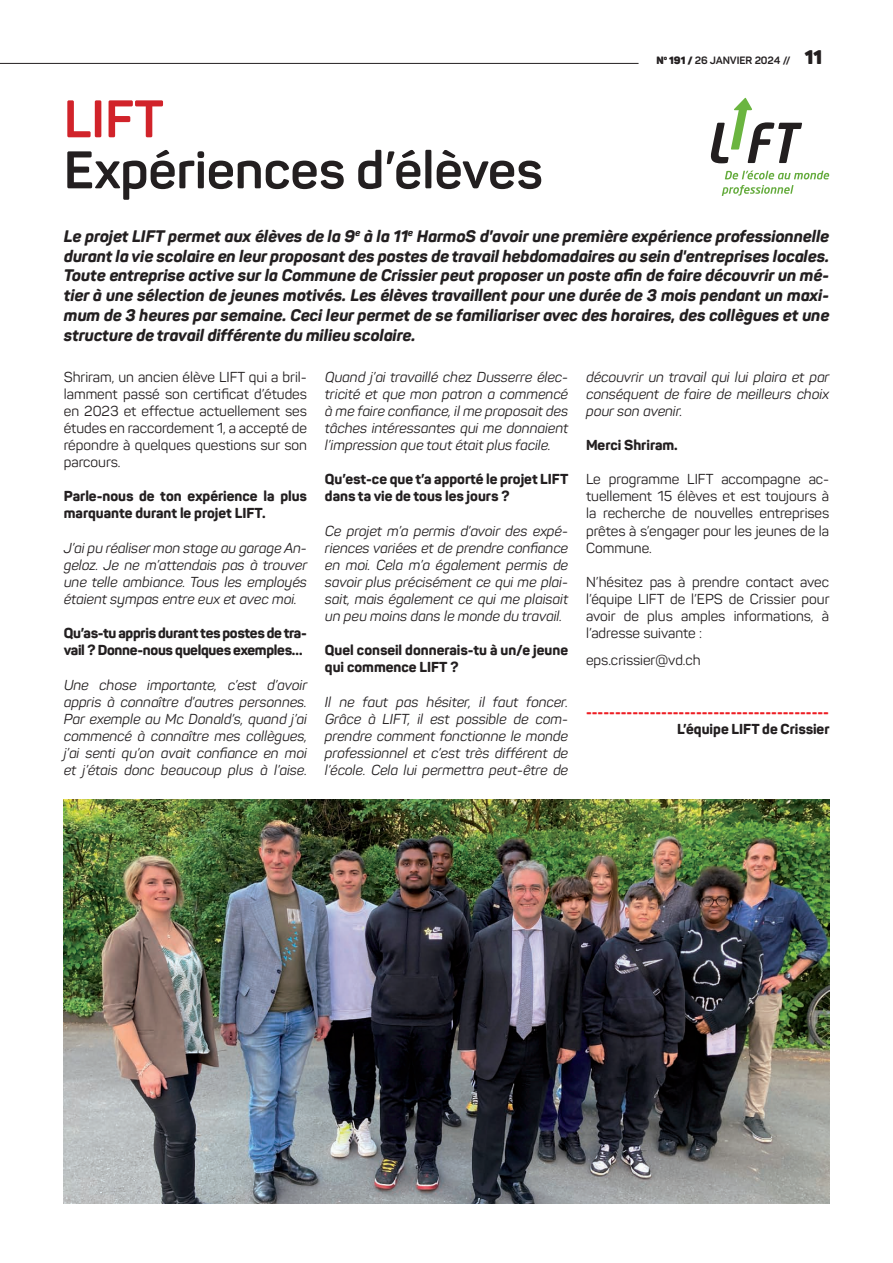
<style>
.page{position:relative;width:893px;height:1263px;background:#fff}
.page>*{position:absolute;margin:0;border:0;box-sizing:border-box;transform-origin:0 0}
.t1{font:700 52.05px "Panton";color:#231f20}
.t2{font:700 52.05px "Panton";color:#d1232a}
.t3{font:900 19.5px "Panton Demo";color:#231f20}
.t4{font:italic 800 16.5px/19.8px "Panton";color:#231f20;text-align:justify}
.t5{font:italic 14.25px/17.1px "Panton";color:#231f20;text-align:justify}
.t6{font:14.25px/17.1px "Panton";color:#231f20;text-align:justify}
.t7{font:800 14.25px/17.1px "Panton";color:#231f20}
.t8{font:800 14.25px/17.1px "Panton";letter-spacing:-.02em;color:#231f20}
.t9{font:800 14.25px "Panton";color:#ee1d23}
.t10{font:700 10.5px "Panton";color:#231f20}
.s1{font-weight:900}
</style>
<div class="page">
<hr style="left:0;top:63px;width:639px;height:1px;background:#231f20">
<img style="left:64px;top:799px;width:765px;height:404px">
<svg style="left:725px;top:171px;width:104px;height:8px"></svg>
<svg style="left:722px;top:185px;width:71px;height:11px"></svg>
<svg style="left:710px;top:97px;width:92px;height:66px"></svg>
<h1 class="t2" style="left:64px;top:87px;width:102px">LIFT</h1>
<h1 class="t1" style="left:64px;top:138px;width:480px">Expériences d’élèves</h1>
<p class="t10" style="left:657px;top:54px;width:135px"><span class="s1">N</span><sup>o</sup> <span class="s1">191 /</span> 26 JANVIER 2024 //</p>
<h2 class="t3" style="left:805px;top:44px;width:19px">11</h2>
<p class="t4" style="left:64px;top:226px;width:767px">Le projet LIFT permet aux élèves de la 9<sup>e</sup> à la 11<sup>e</sup> HarmoS d’avoir une première expérience professionnelle durant la vie scolaire en leur proposant des postes de travail hebdomadaires au sein d'entreprises locales.<br>Toute entreprise active sur la Commune de Crissier peut proposer un poste afin de faire découvrir un mé&shy;tier à une sélection de jeunes motivés. Les élèves travaillent pour une durée de 3 mois pendant un maxi&shy;mum de 3 heures par semaine. Ceci leur permet de se familiariser avec des horaires, des collègues et une structure de travail différente du milieu scolaire.</p>
<p class="t6" style="left:64px;top:368px;width:245px">Shriram, un ancien élève LIFT qui a bril&shy;lamment passé son certificat d’études en 2023 et effectue actuellement ses études en raccordement 1, a accepté de répondre à quelques questions sur son parcours.</p>
<p class="t7" style="left:64px;top:488px;width:245px">Parle-nous de ton expérience la plus marquante durant le projet LIFT.</p>
<p class="t5" style="left:64px;top:539px;width:245px">J’ai pu réaliser mon stage au garage An&shy;geloz. Je ne m’attendais pas à trouver une telle ambiance. Tous les employés étaient sympas entre eux et avec moi.</p>
<p class="t8" style="left:64px;top:624px;width:245px">Qu’as-tu appris durant tes postes de tra&shy;vail ? Donne-nous quelques exemples…</p>
<p class="t5" style="left:64px;top:676px;width:245px">Une chose importante, c’est d’avoir appris à connaître d’autres personnes.<br>Par exemple au Mc Donald’s, quand j’ai commencé à connaître mes collègues, j’ai senti qu’on avait confiance en moi et j’étais donc beaucoup plus à l’aise.</p>
<p class="t5" style="left:325px;top:368px;width:245px">Quand j’ai travaillé chez Dusserre élec&shy;tricité et que mon patron a commencé à me faire confiance, il me proposait des tâches intéressantes qui me donnaient l’impression que tout était plus facile.</p>
<p class="t7" style="left:325px;top:471px;width:245px">Qu’est-ce que t’a apporté le projet LIFT dans ta vie de tous les jours ?</p>
<p class="t5" style="left:325px;top:522px;width:245px">Ce projet m’a permis d’avoir des expé&shy;riences variées et de prendre confiance en moi. Cela m’a également permis de savoir plus précisément ce qui me plai&shy;sait, mais également ce qui me plaisait un peu moins dans le monde du travail.</p>
<p class="t7" style="left:325px;top:642px;width:245px">Quel conseil donnerais-tu à un/e jeune qui commence LIFT ?</p>
<p class="t5" style="left:325px;top:693px;width:245px">Il ne faut pas hésiter, il faut foncer.<br>Grâce à LIFT, il est possible de com&shy;prendre comment fonctionne le monde professionnel et c’est très différent de l’école. Cela lui permettra peut-être de</p>
<p class="t5" style="left:586px;top:368px;width:245px">découvrir un travail qui lui plaira et par conséquent de faire de meilleurs choix pour son avenir.</p>
<p class="t7" style="left:586px;top:436px;width:93px">Merci Shriram.</p>
<p class="t6" style="left:586px;top:471px;width:245px">Le programme LIFT accompagne ac&shy;tuellement 15 élèves et est toujours à la recherche de nouvelles entreprises prêtes à s’engager pour les jeunes de la Commune.</p>
<p class="t6" style="left:586px;top:573px;width:245px">N’hésitez pas à prendre contact avec l’équipe LIFT de l’EPS de Crissier pour avoir de plus amples informations, à l’adresse suivante :</p>
<p class="t6" style="left:586px;top:652px;width:116px">eps.crissier@vd.ch</p>
<p class="t9" style="left:586px;top:702px;width:244px">------------------------------------------</p>
<p class="t7" style="left:677px;top:720px;width:154px">L’équipe LIFT de Crissier</p>
</div>
